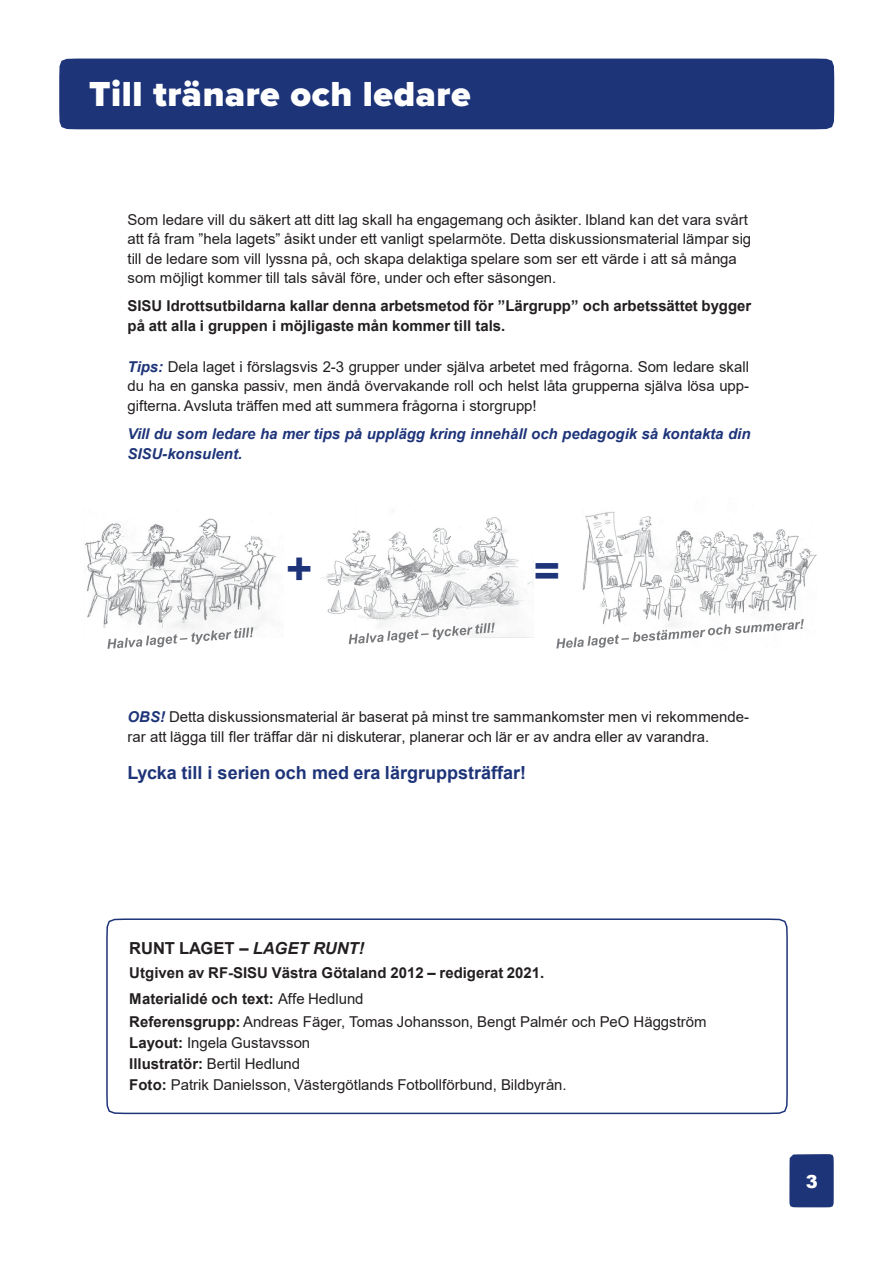
<style>
.page{position:relative;width:893px;height:1264px;background:#fff}
.page>*{position:absolute;margin:0;border:0;box-sizing:border-box;transform-origin:0 0}
.t1{font:700 45px "Arial";color:#1e3479}
.t2{font:900 36px "Proxima Nova";letter-spacing:.015em;color:#fff}
.t3{font:700 18px "Arial";color:#1e3479}
.t4{font:900 18px "Arial";color:#fff}
.t5{font:700 16.5px "Arial";letter-spacing:-.005em;color:#231f20}
.t6{font:15px/19.5px "Arial";color:#231f20}
.t7{font:700 15px/19.5px "Arial";color:#231f20}
.t8{font:italic 700 15px/19.5px "Arial";color:#1e3479}
.s1{font-weight:700;font-style:italic;color:#1e3479}
.s2{font-style:italic}
.s3{font-weight:400}
.s4{font-weight:700}
</style>
<div class="page">
<div style="left:59px;top:58px;width:775px;height:71px;background:#1e3479"></div>
<div style="left:789px;top:1154px;width:44px;height:52px;background:#1e3479"></div>
<svg style="left:106px;top:918px;width:682px;height:196px"></svg>
<img style="left:85px;top:518px;width:192px;height:112px">
<img style="left:320px;top:517px;width:213px;height:120px">
<img style="left:582px;top:512px;width:235px;height:111px">
<svg style="left:107px;top:627px;width:146px;height:21px"></svg>
<svg style="left:349px;top:622px;width:145px;height:22px"></svg>
<svg style="left:556px;top:619px;width:247px;height:29px"></svg>
<h2 class="t2" style="left:89px;top:67px;width:383px">Till tränare och ledare</h2>
<p class="t6" style="left:127px;top:209px;width:625px">Som ledare vill du säkert att ditt lag skall ha engagemang och åsikter. Ibland kan det vara svårt att få fram ”hela lagets” åsikt under ett vanligt spelarmöte. Detta diskussionsmaterial lämpar sig till de ledare som vill lyssna på, och skapa delaktiga spelare som ser ett värde i att så många som möjligt kommer till tals såväl före, under och efter säsongen.</p>
<p class="t7" style="left:127px;top:296px;width:625px">SISU Idrottsutbildarna kallar denna arbetsmetod för ”Lärgrupp” och arbetssättet bygger på att alla i gruppen i möjligaste mån kommer till tals.</p>
<p class="t6" style="left:127px;top:357px;width:623px;text-align:justify"><span class="s1">Tips:</span> Dela laget i förslagsvis 2-3 grupper under själva arbetet med frågorna. Som ledare skall du ha en ganska passiv, men ändå övervakande roll och helst låta grupperna själva lösa upp&shy;gifterna. Avsluta träffen med att summera frågorna i storgrupp!</p>
<p class="t8" style="left:127px;top:424px;width:624px">Vill du som ledare ha mer tips på upplägg kring innehåll och pedagogik så kontakta din<br>SISU-konsulent.</p>
<p class="t1" style="left:286px;top:537px;width:28px">+</p>
<p class="t1" style="left:534px;top:539px;width:28px">=</p>
<p class="t6" style="left:127px;top:707px;width:623px"><span class="s1">OBS!</span> Detta diskussionsmaterial är baserat på minst tre sammankomster men vi rekommende-</p>
<p class="t6" style="left:128px;top:726px;width:583px">rar att lägga till fler träffar där ni diskuterar, planerar och lär er av andra eller av varandra.</p>
<p class="t3" style="left:127px;top:760px;width:400px">Lycka till i serien och med era lärgruppsträffar!</p>
<p class="t5" style="left:129px;top:936px;width:236px">RUNT LAGET – <span class="s2">LAGET RUNT!</span></p>
<p class="t7" style="left:129px;top:963px;width:416px">Utgiven av RF-SISU Västra Götaland 2012 – redigerat 2021.</p>
<p class="t7" style="left:129px;top:988px;width:236px">Materialidé och text: <span class="s3">Affe Hedlund</span></p>
<p class="t6" style="left:129px;top:1011px;width:578px"><span class="s4">Referensgrupp:</span> Andreas Fäger, Tomas Johansson, Bengt Palmér och PeO Häggström</p>
<p class="t6" style="left:129px;top:1032px;width:182px"><span class="s4">Layout:</span> Ingela Gustavsson</p>
<p class="t6" style="left:129px;top:1053px;width:172px"><span class="s4">Illustratör:</span> Bertil Hedlund</p>
<p class="t6" style="left:129px;top:1074px;width:439px"><span class="s4">Foto:</span> Patrik Danielsson, Västergötlands Fotbollförbund, Bildbyrån.</p>
<p class="t4" style="left:805px;top:1168px;width:14px">3</p>
</div>
